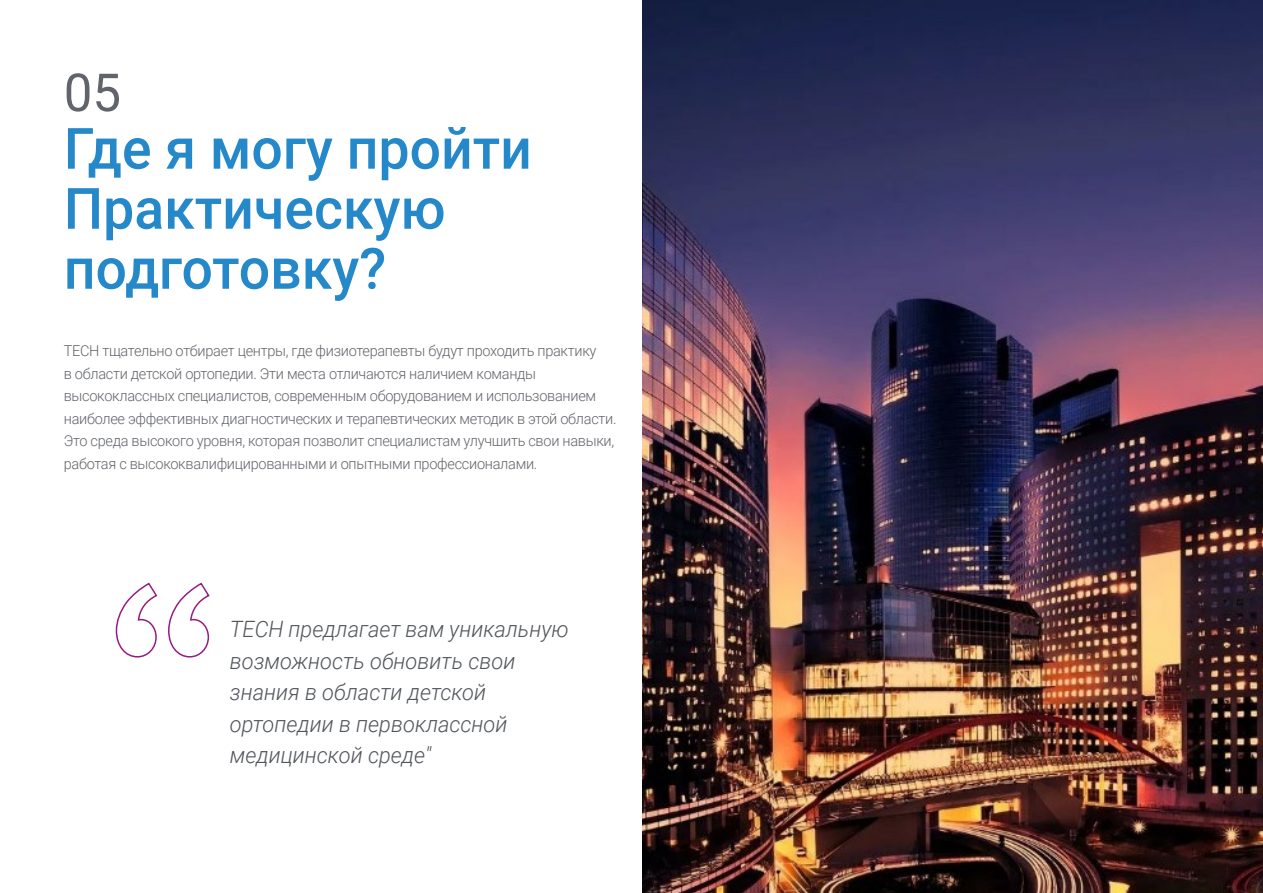
<style>
.page{position:relative;width:1263px;height:893px;background:#fff}
.page>*{position:absolute;margin:0;border:0;box-sizing:border-box;transform-origin:0 0}
.t1{font:500 57px/60px "Roboto";color:#2488c9}
.t2{font:52.5px "Roboto";color:#61646a}
.t3{font:italic 300 22.5px/31.5px "Roboto";color:#52555b}
.t4{font:300 15px/22.5px "Roboto";letter-spacing:-.02em;color:#61646a}
</style>
<div class="page">
<img style="left:642px;top:0;width:621px;height:893px">
<svg style="left:115px;top:582px;width:95px;height:76px"></svg>
<h2 class="t2" style="left:64px;top:56px;width:59px">05</h2>
<h1 class="t1" style="left:64px;top:116px;width:470px">Где я могу пройти<br>Практическую подготовку?</h1>
<p class="t4" style="left:64px;top:339px;width:554px">TECH тщательно отбирает центры, где физиотерапевты будут проходить практику<br>в области детской ортопедии. Эти места отличаются наличием команды высококлассных специалистов, современным оборудованием и использованием наиболее эффективных диагностических и терапевтических методик в этой области.<br>Это среда высокого уровня, которая позволит специалистам улучшить свои навыки, работая с высококвалифицированными и опытными профессионалами.</p>
<h3 class="t3" style="left:230px;top:612px;width:340px">TECH предлагает вам уникальную возможность обновить свои знания в области детской ортопедии в первоклассной медицинской среде"</h3>
</div>
